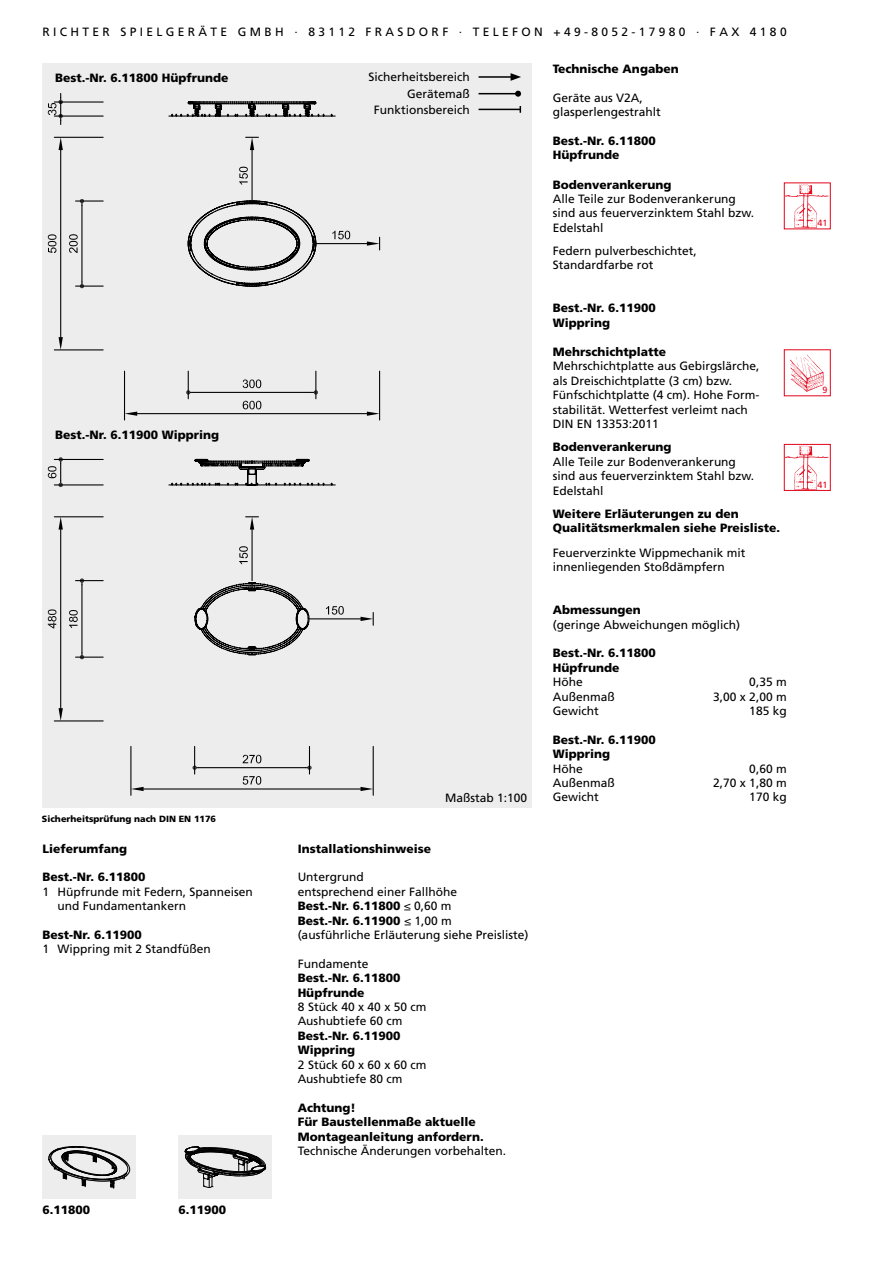
<style>
.page{position:relative;width:893px;height:1263px;background:#fff}
.page>*{position:absolute;margin:0;border:0;box-sizing:border-box;transform-origin:0 0}
.t1{font:12px/14.4px "Frutiger LT Std";color:#000}
.t2{font:900 12px/14.4px "Frutiger LT Std";color:#000}
.t3{font:900 9px "Frutiger LT Std";color:#000}
.t4{font:9px "Frutiger LT Std";color:#e3051b}
.s1{font-weight:900}
</style>
<div class="page">
<div style="left:784px;top:349px;width:47px;height:47px;border:1px solid #e3051b"></div>
<img style="left:790px;top:354px;width:34px;height:38px">
<div style="left:784px;top:444px;width:47px;height:47px;border:1px solid #e3051b"></div>
<img style="left:785px;top:445px;width:44px;height:45px">
<div style="left:784px;top:182px;width:47px;height:47px;border:1px solid #e3051b"></div>
<img style="left:785px;top:183px;width:44px;height:46px">
<div style="left:43px;top:64px;width:488px;height:744px;background:#ededed"></div>
<div style="left:43px;top:1135px;width:93px;height:64px;background:#ededed"></div>
<svg style="left:49px;top:1146px;width:81px;height:42px"></svg>
<hr style="left:479px;top:76px;width:34px;height:2px;background:#000">
<svg style="left:511px;top:73px;width:10px;height:8px"></svg>
<hr style="left:479px;top:93px;width:39px;height:1px;background:#000">
<svg style="left:515px;top:91px;width:6px;height:6px"></svg>
<hr style="left:479px;top:109px;width:41px;height:1px;background:#000">
<div style="left:179px;top:1135px;width:93px;height:64px;background:#ededed"></div>
<svg style="left:185px;top:1146px;width:82px;height:42px"></svg>
<hr style="left:316px;top:243px;width:51px;height:1px;background:#000">
<svg style="left:367px;top:237px;width:13px;height:13px"></svg>
<svg style="left:168px;top:101px;width:182px;height:186px"></svg>
<hr style="left:76px;top:200px;width:27px;height:2px;background:#000">
<hr style="left:81px;top:205px;width:1px;height:77px;background:#000">
<svg style="left:76px;top:282px;width:27px;height:6px"></svg>
<svg style="left:80px;top:199px;width:4px;height:6px"></svg>
<svg style="left:69px;top:234px;width:9px;height:19px"></svg>
<hr style="left:54px;top:137px;width:49px;height:1px;background:#000">
<hr style="left:54px;top:349px;width:49px;height:1px;background:#000">
<hr style="left:60px;top:150px;width:1px;height:187px;background:#000">
<svg style="left:59px;top:137px;width:4px;height:13px"></svg>
<svg style="left:59px;top:337px;width:4px;height:13px"></svg>
<svg style="left:48px;top:234px;width:8px;height:19px"></svg>
<hr style="left:124px;top:371px;width:1px;height:49px;background:#000">
<hr style="left:379px;top:371px;width:1px;height:49px;background:#000">
<hr style="left:137px;top:413px;width:230px;height:1px;background:#000">
<svg style="left:125px;top:412px;width:12px;height:4px"></svg>
<svg style="left:367px;top:412px;width:13px;height:4px"></svg>
<hr style="left:54px;top:116px;width:49px;height:1px;background:#000">
<hr style="left:54px;top:101px;width:49px;height:2px;background:#000">
<svg style="left:48px;top:93px;width:15px;height:32px"></svg>
<hr style="left:81px;top:585px;width:1px;height:68px;background:#000">
<svg style="left:76px;top:653px;width:27px;height:6px"></svg>
<svg style="left:76px;top:578px;width:27px;height:7px"></svg>
<svg style="left:69px;top:610px;width:9px;height:18px"></svg>
<hr style="left:54px;top:516px;width:49px;height:1px;background:#000">
<hr style="left:54px;top:720px;width:49px;height:1px;background:#000">
<hr style="left:60px;top:530px;width:1px;height:178px;background:#000">
<svg style="left:59px;top:517px;width:4px;height:13px"></svg>
<svg style="left:59px;top:708px;width:4px;height:13px"></svg>
<svg style="left:48px;top:609px;width:8px;height:19px"></svg>
<hr style="left:130px;top:746px;width:1px;height:49px;background:#000">
<hr style="left:373px;top:746px;width:1px;height:49px;background:#000">
<hr style="left:144px;top:788px;width:216px;height:1px;background:#000">
<svg style="left:131px;top:787px;width:13px;height:4px"></svg>
<svg style="left:360px;top:787px;width:13px;height:4px"></svg>
<svg style="left:243px;top:776px;width:18px;height:9px"></svg>
<hr style="left:199px;top:767px;width:106px;height:1px;background:#000">
<svg style="left:193px;top:746px;width:6px;height:28px"></svg>
<svg style="left:305px;top:746px;width:7px;height:28px"></svg>
<svg style="left:243px;top:755px;width:18px;height:8px"></svg>
<hr style="left:309px;top:618px;width:51px;height:1px;background:#000">
<svg style="left:360px;top:612px;width:14px;height:13px"></svg>
<hr style="left:54px;top:484px;width:49px;height:1px;background:#000">
<hr style="left:54px;top:459px;width:49px;height:1px;background:#000">
<svg style="left:48px;top:457px;width:15px;height:30px"></svg>
<svg style="left:166px;top:371px;width:178px;height:285px"></svg>
<p class="t1" style="left:43px;top:25px;width:746px">R I C H T E R S P I E L G E R Ä T E G M B H · 8 3 1 1 2 F R A S D O R F · T E L E F O N + 4 9 - 8 0 5 2 - 1 7 9 8 0 · F A X 4 1 8 0</p>
<p class="t2" style="left:55px;top:70px;width:175px">Best.-Nr. 6.11800 Hüpfrunde</p>
<p class="t2" style="left:55px;top:427px;width:166px">Best.-Nr. 6.11900 Wippring</p>
<p class="t3" style="left:42px;top:813px;width:176px">Sicherheitsprüfung nach DIN EN 1176</p>
<p class="t2" style="left:43px;top:841px;width:86px">Lieferumfang</p>
<p class="t2" style="left:43px;top:870px;width:104px">Best.-Nr. 6.11800</p>
<p class="t1" style="left:57px;top:884px;width:197px;text-indent:-15px">1 Hüpfrunde mit Federn, Spanneisen und Fundamentankern</p>
<p class="t2" style="left:43px;top:928px;width:101px">Best-Nr. 6.11900</p>
<p class="t1" style="left:43px;top:942px;width:170px">1 Wippring mit 2 Standfüßen</p>
<p class="t2" style="left:43px;top:1203px;width:49px">6.11800</p>
<p class="t2" style="left:179px;top:1203px;width:49px">6.11900</p>
<p class="t1" style="left:368px;top:69px;width:103px;line-height:16.2px;text-align:right">Sicherheitsbereich<br>Gerätemaß<br>Funktionsbereich</p>
<p class="t1" style="left:445px;top:790px;width:84px">Maßstab 1:100</p>
<p class="t2" style="left:298px;top:841px;width:135px">Installationshinweise</p>
<p class="t1" style="left:298px;top:870px;width:232px">Untergrund<br>entsprechend einer Fallhöhe<br><span class="s1">Best.-Nr. 6.11800</span> ≤ 0,60 m<br><span class="s1">Best.-Nr. 6.11900</span> ≤ 1,00 m<br>(ausführliche Erläuterung siehe Preisliste)</p>
<p class="t1" style="left:298px;top:956px;width:72px">Fundamente</p>
<p class="t2" style="left:298px;top:971px;width:104px">Best.-Nr. 6.11800<br>Hüpfrunde</p>
<p class="t1" style="left:298px;top:1000px;width:130px">8 Stück 40 x 40 x 50 cm<br>Aushubtiefe 60 cm</p>
<p class="t2" style="left:298px;top:1028px;width:104px">Best.-Nr. 6.11900<br>Wippring</p>
<p class="t1" style="left:298px;top:1057px;width:130px">2 Stück 60 x 60 x 60 cm<br>Aushubtiefe 80 cm</p>
<p class="t2" style="left:298px;top:1100px;width:188px">Achtung!<br>Für Baustellenmaße aktuelle<br>Montageanleitung anfordern.</p>
<p class="t1" style="left:298px;top:1144px;width:210px">Technische Änderungen vorbehalten.</p>
<p class="t2" style="left:553px;top:61px;width:127px">Technische Angaben</p>
<p class="t1" style="left:553px;top:90px;width:110px">Geräte aus V2A, glasperlengestrahlt</p>
<p class="t2" style="left:553px;top:133px;width:104px">Best.-Nr. 6.11800<br>Hüpfrunde</p>
<p class="t2" style="left:553px;top:177px;width:120px">Bodenverankerung</p>
<p class="t1" style="left:553px;top:192px;width:203px">Alle Teile zur Bodenverankerung sind aus feuerverzinktem Stahl bzw.<br>Edelstahl</p>
<p class="t1" style="left:553px;top:243px;width:146px">Federn pulverbeschichtet,<br>Standardfarbe rot</p>
<p class="t2" style="left:553px;top:301px;width:104px">Best.-Nr. 6.11900<br>Wippring</p>
<p class="t2" style="left:553px;top:345px;width:115px">Mehrschichtplatte</p>
<p class="t1" style="left:553px;top:359px;width:208px">Mehrschichtplatte aus Gebirgslärche, als Dreischichtplatte (3 cm) bzw.<br>Fünfschichtplatte (4 cm). Hohe Form&shy;stabilität. Wetterfest verleimt nach DIN EN 13353:2011</p>
<p class="t2" style="left:553px;top:440px;width:120px">Bodenverankerung</p>
<p class="t1" style="left:553px;top:454px;width:203px">Alle Teile zur Bodenverankerung sind aus feuerverzinktem Stahl bzw.<br>Edelstahl</p>
<p class="t2" style="left:553px;top:507px;width:229px">Weitere Erläuterungen zu den<br>Qualitätsmerkmalen siehe Preisliste.</p>
<p class="t1" style="left:553px;top:545px;width:194px">Feuerverzinkte Wippmechanik mit innenliegenden Stoßdämpfern</p>
<p class="t2" style="left:553px;top:603px;width:90px">Abmessungen</p>
<p class="t1" style="left:553px;top:617px;width:189px">(geringe Abweichungen möglich)</p>
<p class="t2" style="left:553px;top:646px;width:104px">Best.-Nr. 6.11800<br>Hüpfrunde</p>
<p class="t1" style="left:553px;top:675px;width:31px">Höhe</p>
<p class="t1" style="left:749px;top:675px;width:39px">0,35 m</p>
<p class="t1" style="left:553px;top:689px;width:64px">Außenmaß</p>
<p class="t1" style="left:713px;top:689px;width:75px">3,00 x 2,00 m</p>
<p class="t1" style="left:553px;top:704px;width:47px">Gewicht</p>
<p class="t1" style="left:749px;top:704px;width:39px">185 kg</p>
<p class="t2" style="left:553px;top:732px;width:104px">Best.-Nr. 6.11900<br>Wippring</p>
<p class="t1" style="left:553px;top:761px;width:31px">Höhe</p>
<p class="t1" style="left:749px;top:761px;width:39px">0,60 m</p>
<p class="t1" style="left:553px;top:776px;width:64px">Außenmaß</p>
<p class="t1" style="left:713px;top:776px;width:75px">2,70 x 1,80 m</p>
<p class="t1" style="left:553px;top:790px;width:47px">Gewicht</p>
<p class="t1" style="left:749px;top:790px;width:39px">170 kg</p>
<p class="t4" style="left:817px;top:218px;width:12px">41</p>
<p class="t4" style="left:822px;top:385px;width:7px">9</p>
<p class="t4" style="left:817px;top:479px;width:12px">41</p>
</div>
